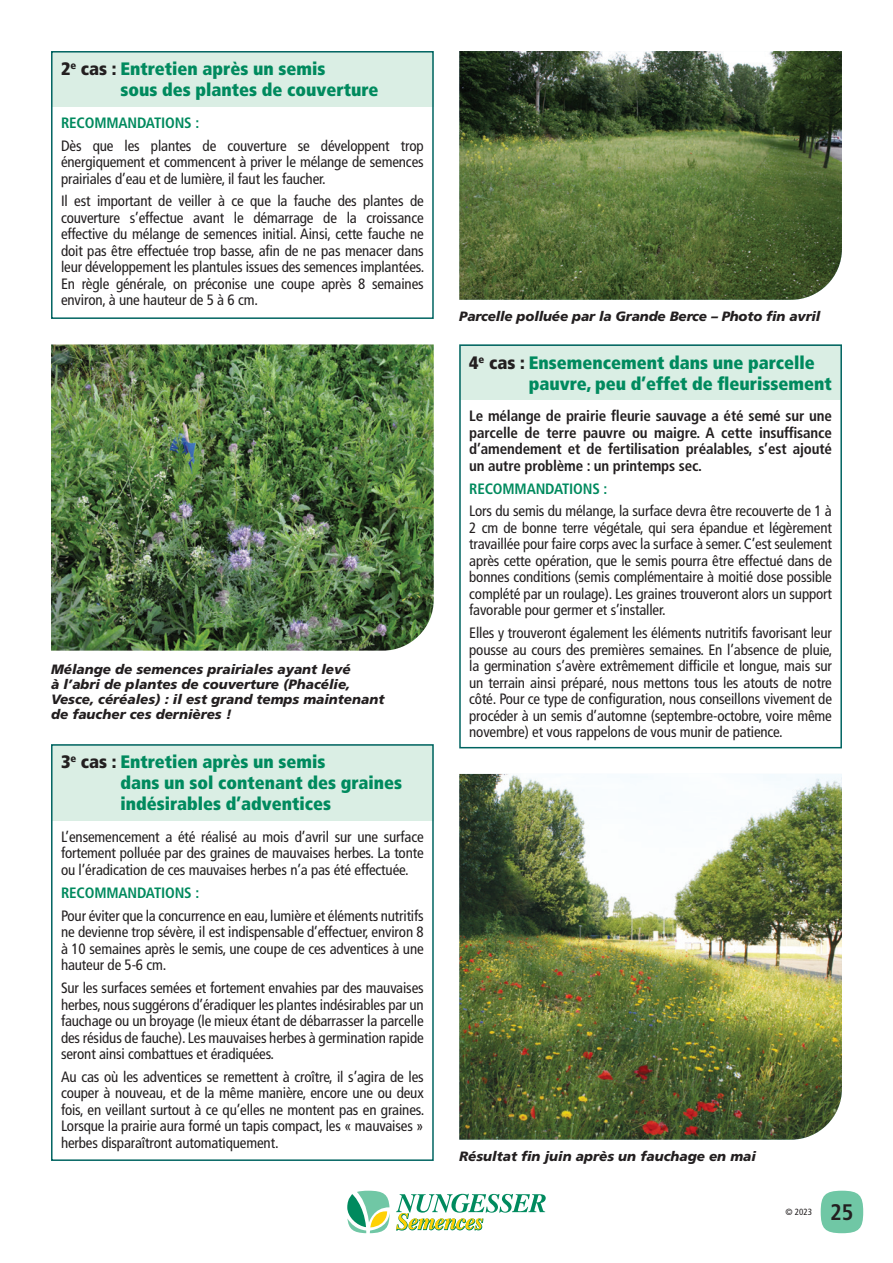
<style>
.page{position:relative;width:893px;height:1263px;background:#fff}
.page>*{position:absolute;margin:0;border:0;box-sizing:border-box;transform-origin:0 0}
.t1{font:700 condensed 22.5px "Frutiger";color:#231f20}
.t2{font:900 condensed 18px/21px "Frutiger";color:#008a5e}
.t3{font:condensed 15px/16.5px "Frutiger";letter-spacing:-.01em;color:#231f20;text-align:justify}
.t4{font:700 condensed 15px/16.5px "Frutiger";letter-spacing:-.01em;color:#231f20;text-align:justify}
.t5{font:700 condensed 15px "Frutiger";letter-spacing:-.01em;color:#008a5e}
.t6{font:italic 900 13.5px/15px "Frutiger";color:#231f20}
.t7{font:condensed 9px "Frutiger";color:#231f20}
.s1{color:#231f20}
</style>
<div class="page">
<svg style="left:347px;top:1191px;width:43px;height:42px"></svg>
<svg style="left:396px;top:1194px;width:150px;height:37px"></svg>
<div style="left:821px;top:1191px;width:42px;height:42px;background:#70c7a5;border-radius:50%"></div>
<div style="left:51px;top:744px;width:383px;height:77px;background:#daeee4"></div>
<div style="left:51px;top:51px;width:383px;height:55px;background:#daeee4"></div>
<div style="left:459px;top:344px;width:383px;height:56px;background:#daeee4"></div>
<img style="left:51px;top:344px;width:383px;height:307px">
<img style="left:459px;top:51px;width:383px;height:249px">
<img style="left:459px;top:774px;width:383px;height:366px">
<div style="left:51px;top:744px;width:383px;height:417px;border:2px solid #006461"></div>
<div style="left:459px;top:344px;width:383px;height:404px;border:2px solid #006461"></div>
<div style="left:51px;top:51px;width:383px;height:268px;border:2px solid #006461"></div>
<p class="t2" style="left:121px;top:58px;width:259px;text-indent:-60px"><span class="s1">2</span><sup>e</sup> <span class="s1">cas :</span> Entretien après un semis<br>sous des plantes de couverture</p>
<p class="t5" style="left:61px;top:114px;width:140px">RECOMMANDATIONS :</p>
<p class="t3" style="left:61px;top:137px;width:364px">Dès que les plantes de couverture se développent trop énergiquement et commencent à priver le mélange de semences prairiales d’eau et de lumière, il faut les faucher.</p>
<p class="t3" style="left:61px;top:193px;width:364px">Il est important de veiller à ce que la fauche des plantes de couverture s’effectue avant le démarrage de la croissance effective du mélange de semences initial. Ainsi, cette fauche ne doit pas être effectuée trop basse, afin de ne pas menacer dans leur développement les plantules issues des semences implantées.<br>En règle générale, on préconise une coupe après 8 semaines environ, à une hauteur de 5 à 6 cm.</p>
<p class="t6" style="left:51px;top:661px;width:335px">Mélange de semences prairiales ayant levé<br>à l’abri de plantes de couverture (Phacélie, Vesce, céréales) : il est grand temps maintenant de faucher ces dernières !</p>
<p class="t2" style="left:121px;top:751px;width:283px;text-indent:-60px"><span class="s1">3</span><sup>e</sup> <span class="s1">cas :</span> Entretien après un semis<br>dans un sol contenant des graines indésirables d’adventices</p>
<p class="t3" style="left:61px;top:828px;width:364px">L’ensemencement a été réalisé au mois d’avril sur une surface fortement polluée par des graines de mauvaises herbes. La tonte ou l’éradication de ces mauvaises herbes n’a pas été effectuée.</p>
<p class="t5" style="left:61px;top:884px;width:140px">RECOMMANDATIONS :</p>
<p class="t3" style="left:61px;top:907px;width:364px">Pour éviter que la concurrence en eau, lumière et éléments nutritifs ne devienne trop sévère, il est indispensable d’effectuer, environ 8 à 10 semaines après le semis, une coupe de ces adventices à une hauteur de 5-6 cm.</p>
<p class="t3" style="left:61px;top:980px;width:364px">Sur les surfaces semées et fortement envahies par des mauvaises herbes, nous suggérons d’éradiquer les plantes indésirables par un fauchage ou un broyage (le mieux étant de débarrasser la parcelle des résidus de fauche). Les mauvaises herbes à germination rapide seront ainsi combattues et éradiquées.</p>
<p class="t3" style="left:61px;top:1068px;width:364px">Au cas où les adventices se remettent à croître, il s’agira de les couper à nouveau, et de la même manière, encore une ou deux fois, en veillant surtout à ce qu’elles ne montent pas en graines.<br>Lorsque la prairie aura formé un tapis compact, les « mauvaises » herbes disparaîtront automatiquement.</p>
<p class="t6" style="left:459px;top:309px;width:363px">Parcelle polluée par la Grande Berce – Photo fin avril</p>
<p class="t2" style="left:529px;top:352px;width:304px;text-indent:-60px"><span class="s1">4</span><sup>e</sup> <span class="s1">cas :</span> Ensemencement dans une parcelle pauvre, peu d’effet de fleurissement</p>
<p class="t4" style="left:469px;top:408px;width:364px">Le mélange de prairie fleurie sauvage a été semé sur une parcelle de terre pauvre ou maigre. A cette insuffisance d’amendement et de fertilisation préalables, s’est ajouté un autre problème : un printemps sec.</p>
<p class="t5" style="left:469px;top:479px;width:140px">RECOMMANDATIONS :</p>
<p class="t3" style="left:469px;top:503px;width:364px">Lors du semis du mélange, la surface devra être recouverte de 1 à 2 cm de bonne terre végétale, qui sera épandue et légèrement travaillée pour faire corps avec la surface à semer. C’est seulement après cette opération, que le semis pourra être effectué dans de bonnes conditions (semis complémentaire à moitié dose possible complété par un roulage). Les graines trouveront alors un support favorable pour germer et s’installer.</p>
<p class="t3" style="left:469px;top:625px;width:365px">Elles y trouveront également les éléments nutritifs favorisant leur pousse au cours des premières semaines. En l’absence de pluie, la germination s’avère extrêmement difficile et longue, mais sur un terrain ainsi préparé, nous mettons tous les atouts de notre côté. Pour ce type de configuration, nous conseillons vivement de procéder à un semis d’automne (septembre-octobre, voire même novembre) et vous rappelons de vous munir de patience.</p>
<p class="t6" style="left:459px;top:1148px;width:298px">Résultat fin juin après un fauchage en mai</p>
<p class="t7" style="left:785px;top:1207px;width:28px">© 2023</p>
<h1 class="t1" style="left:830px;top:1199px;width:25px">25</h1>
</div>
